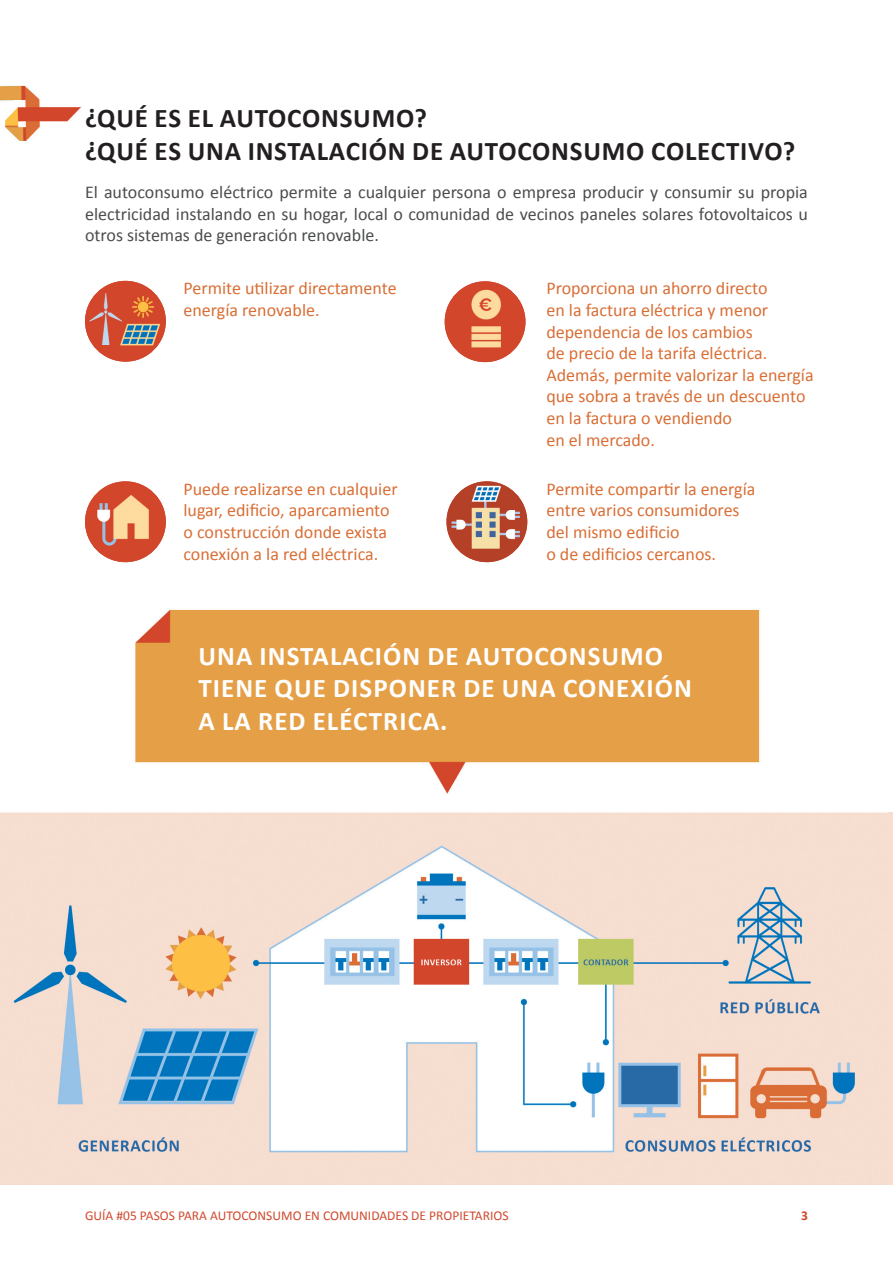
<style>
.page{position:relative;width:893px;height:1263px;background:#fff}
.page>*{position:absolute;margin:0;border:0;box-sizing:border-box;transform-origin:0 0}
.quote{font:700 27px/32.4px "Calibri";letter-spacing:.04em;color:#fff}
.t1{font:700 27px/33px "Calibri";letter-spacing:.03em;color:#231f20}
.t2{font:18px/21.6px "Calibri";color:#d96e35}
.t3{font:18px/21.6px "Calibri";color:#4b4c4d;text-align:justify}
.t4{font:13.5px "Calibri";color:#d0492d}
.t5{font:700 13.5px "Calibri";color:#d0492d}
</style>
<div class="page">
<img style="left:0;top:85px;width:81px;height:57px">
<img style="left:0;top:812px;width:887px;height:372px">
<img style="left:446px;top:481px;width:81px;height:81px;border-radius:40px">
<img style="left:445px;top:281px;width:80px;height:81px;border-radius:40px">
<img style="left:85px;top:481px;width:81px;height:81px;border-radius:40px">
<img style="left:85px;top:281px;width:81px;height:81px;border-radius:40px">
<img style="left:135px;top:609px;width:625px;height:185px">
<h2 class="t1" style="left:85px;top:101px;width:712px">¿QUÉ ES EL AUTOCONSUMO?<br>¿QUÉ ES UNA INSTALACIÓN DE AUTOCONSUMO COLECTIVO?</h2>
<p class="t3" style="left:85px;top:181px;width:724px">El autoconsumo eléctrico permite a cualquier persona o empresa producir y consumir su propia electricidad instalando en su hogar, local o comunidad de vecinos paneles solares fotovoltaicos u otros sistemas de generación renovable.</p>
<p class="t2" style="left:184px;top:278px;width:215px">Permite utilizar directamente energía renovable.</p>
<p class="t2" style="left:184px;top:478px;width:216px">Puede realizarse en cualquier lugar, edificio, aparcamiento o construcción donde exista conexión a la red eléctrica.</p>
<p class="t2" style="left:546px;top:278px;width:269px">Proporciona un ahorro directo<br>en la factura eléctrica y menor dependencia de los cambios<br>de precio de la tarifa eléctrica.<br>Además, permite valorizar la energía que sobra a través de un descuento en la factura o vendiendo<br>en el mercado.</p>
<p class="t2" style="left:546px;top:478px;width:211px">Permite compartir la energía entre varios consumidores del mismo edificio<br>o de edificios cercanos.</p>
<p class="quote" style="left:199px;top:640px;width:495px">UNA INSTALACIÓN DE AUTOCONSUMO<br>TIENE QUE DISPONER DE UNA CONEXIÓN<br>A LA RED ELÉCTRICA.</p>
<p class="t4" style="left:85px;top:1207px;width:425px">GUÍA #05 PASOS PARA AUTOCONSUMO EN COMUNIDADES DE PROPIETARIOS</p>
<p class="t5" style="left:801px;top:1207px;width:8px">3</p>
</div>
